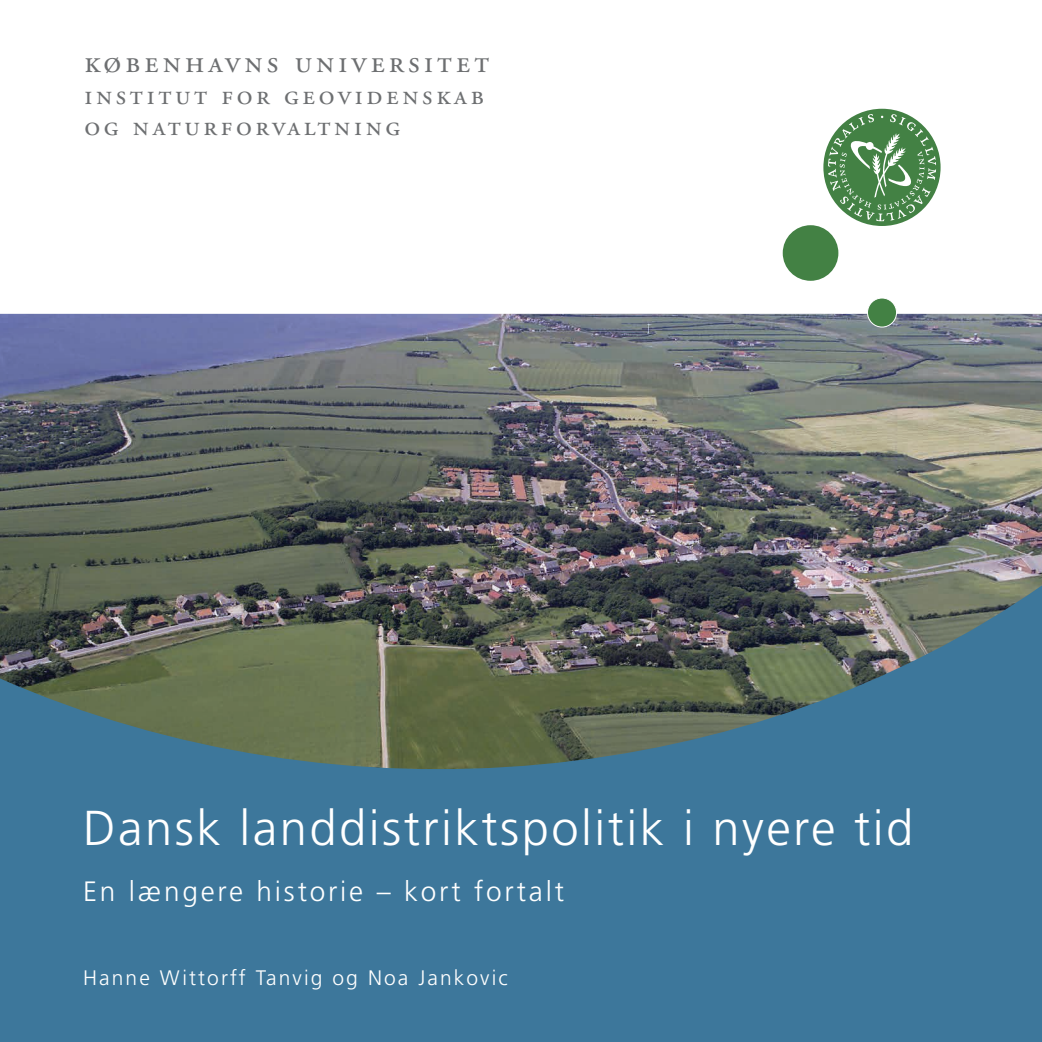
<style>
.page{position:relative;width:1042px;height:1042px;background:#fff}
.page>*{position:absolute;margin:0;border:0;box-sizing:border-box;transform-origin:0 0}
.t1{font:300 49px "Frutiger LT Std";letter-spacing:.05em;color:#fff}
.t2{font:31.5px "Adobe Garamond Pro";letter-spacing:.13em;color:#6d6f71}
.t3{font:28px/31.5px "Adobe Garamond Pro";letter-spacing:.13em;color:#6d6f71}
.t4{font:300 28px "Frutiger LT Std";letter-spacing:.1em;color:#fff}
.t5{font:300 21px "Frutiger LT Std";letter-spacing:.1em;color:#fff}
</style>
<div class="page">
<div style="left:0;top:501px;width:1042px;height:541px;background:#3d779b"></div>
<img style="left:0;top:314px;width:1042px;height:455px">
<div style="left:823px;top:109px;width:117px;height:117px;background:#438144;border-radius:50%"></div>
<svg style="left:828px;top:114px;width:108px;height:107px"></svg>
<div style="left:783px;top:225px;width:55px;height:56px;background:#438144;border-radius:50%"></div>
<div style="left:867px;top:298px;width:30px;height:29px;background:#438144;border:1px solid #fff;border-radius:50%"></div>
<p class="t2" style="left:84px;top:43px;width:406px">københavns universitet</p>
<p class="t3" style="left:84px;top:80px;width:401px">institut for geovidenskab og naturforvaltning</p>
<h1 class="t1" style="left:83px;top:800px;width:832px">Dansk landdistriktspolitik i nyere tid</h1>
<p class="t4" style="left:83px;top:875px;width:482px">En længere historie – kort fortalt</p>
<p class="t5" style="left:83px;top:965px;width:426px">Hanne Wittorff Tanvig og Noa Jankovic</p>
</div>
